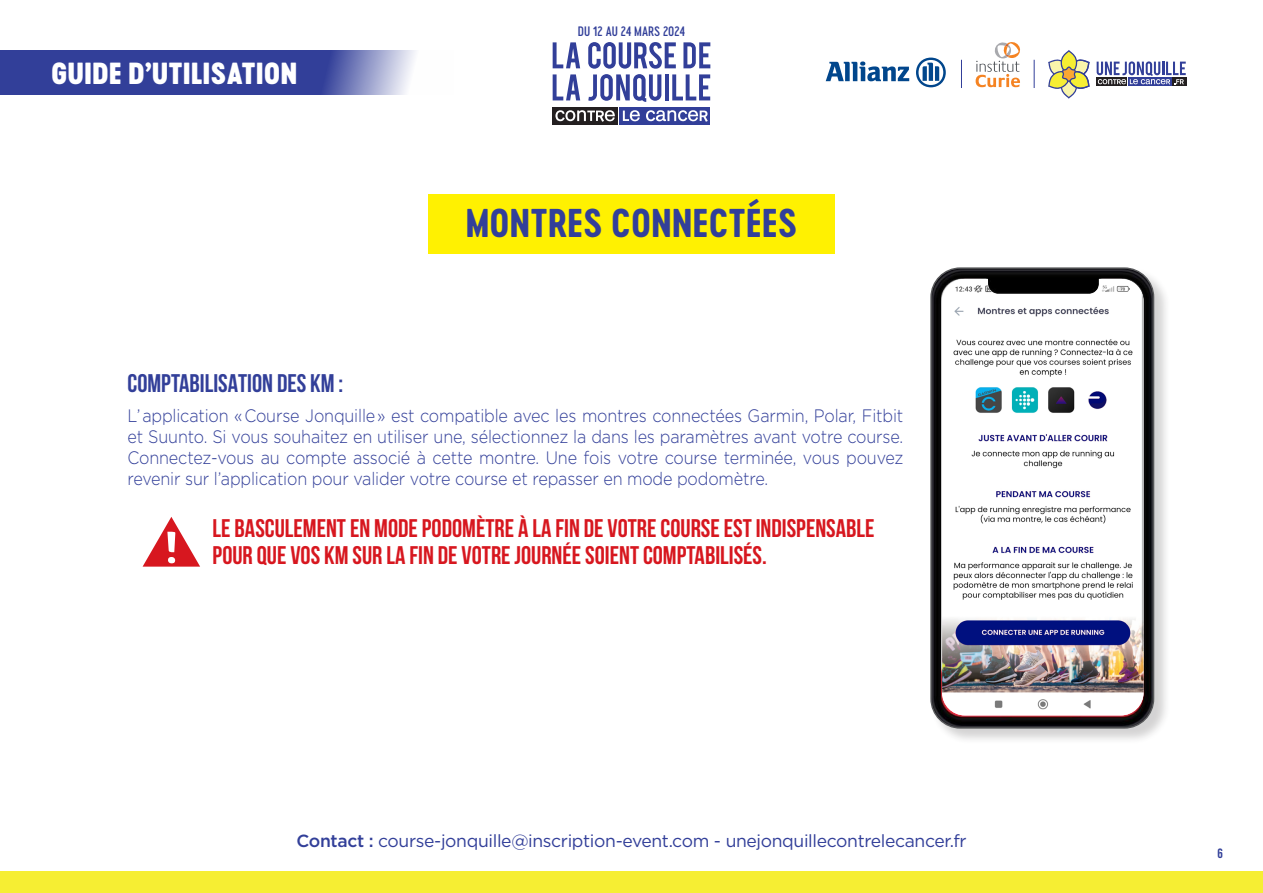
<style>
.page{position:relative;width:1263px;height:893px;background:#fff}
.page>*{position:absolute;margin:0;border:0;box-sizing:border-box;transform-origin:0 0}
.t1{font:37.5px "Cervo Neue Bold Neue";color:#323f99}
.t2{font:28.5px "Cervo Neue Black Neue";color:#fff}
.t3{font:700 25.5px "Bebas Neue";color:#d7171f}
.t4{font:700 25.5px "Bebas Neue";color:#323f99}
.t5{font:300 18px/21px "Gotham";letter-spacing:-.01em;color:#323f99;text-align:justify;scale:.9 1}
.t6{font:17.55px "Gotham";letter-spacing:-.02em;color:#323f99}
.t7{font:13.5px "Bebas Neue";color:#323f99}
.t8{font:12.75px "Cervo Neue Medium Neue";color:#323f99}
.s1{font-weight:500}
</style>
<div class="page">
<div style="left:0;top:872px;width:1263px;height:21px;background:#f6ee33"></div>
<div style="left:553px;top:107px;width:65px;height:17px;background:#231f20"></div>
<svg style="left:555px;top:110px;width:60px;height:12px"></svg>
<div style="left:620px;top:107px;width:90px;height:17px;background:#323f99"></div>
<svg style="left:623px;top:110px;width:17px;height:11px"></svg>
<svg style="left:646px;top:110px;width:62px;height:12px"></svg>
<svg style="left:553px;top:74px;width:27px;height:26px"></svg>
<svg style="left:553px;top:42px;width:27px;height:26px"></svg>
<svg style="left:588px;top:42px;width:122px;height:60px"></svg>
<svg style="left:0;top:50px;width:416px;height:44px;background:#4753a3"></svg>
<svg style="left:1034px;top:60px;width:1px;height:28px"></svg>
<svg style="left:961px;top:60px;width:1px;height:28px"></svg>
<svg style="left:976px;top:42px;width:44px;height:45px"></svg>
<svg style="left:1048px;top:50px;width:42px;height:49px"></svg>
<div style="left:1096px;top:77px;width:31px;height:9px;background:#231f20"></div>
<div style="left:1172px;top:77px;width:14px;height:9px;background:#231f20"></div>
<div style="left:1128px;top:77px;width:43px;height:9px;background:#323f99"></div>
<svg style="left:1097px;top:61px;width:89px;height:24px"></svg>
<svg style="left:826px;top:61px;width:83px;height:20px"></svg>
<svg style="left:916px;top:58px;width:30px;height:29px"></svg>
<div style="left:428px;top:194px;width:407px;height:60px;background:#fff101"></div>
<svg style="left:143px;top:517px;width:57px;height:50px"></svg>
<div style="left:931px;top:268px;width:240px;height:477px;background:#231f20;opacity:.2"></div>
<img style="left:931px;top:268px;width:222px;height:460px">
<div style="left:930px;top:267px;width:224px;height:462px;border:1px solid #57585a;border-radius:29px"></div>
<img style="left:942px;top:279px;width:201px;height:436px">
<h2 class="t2" style="left:51px;top:53px;width:248px">GUIDE D’UTILISATION</h2>
<p class="t8" style="left:578px;top:23px;width:109px">DU 12 AU 24 MARS 2024</p>
<p class="t1" style="left:465px;top:198px;width:334px">MONTRES CONNECTÉES</p>
<p class="t4" style="left:128px;top:369px;width:217px">COMPTABILISATION DES KM :</p>
<p class="t5" style="left:128px;top:404px;width:864px">L’ application « Course Jonquille » est compatible avec les montres connectées Garmin, Polar, Fitbit et Suunto. Si vous souhaitez en utiliser une, sélectionnez la dans les paramètres avant votre course.<br>Connectez-vous au compte associé à cette montre. Une fois votre course terminée, vous pouvez revenir sur l’application pour valider votre course et repasser en mode podomètre.</p>
<p class="t3" style="left:213px;top:514px;width:663px">LE BASCULEMENT EN MODE PODOMÈTRE À LA FIN DE VOTRE COURSE EST INDISPENSABLE</p>
<p class="t3" style="left:213px;top:541px;width:556px">POUR QUE VOS KM SUR LA FIN DE VOTRE JOURNÉE SOIENT COMPTABILISÉS.</p>
<p class="t6" style="left:296px;top:829px;width:672px"><span class="s1">Contact :</span> course-jonquille@inscription-event.com - unejonquillecontrelecancer.fr</p>
<p class="t7" style="left:1217px;top:845px;width:7px">6</p>
</div>
